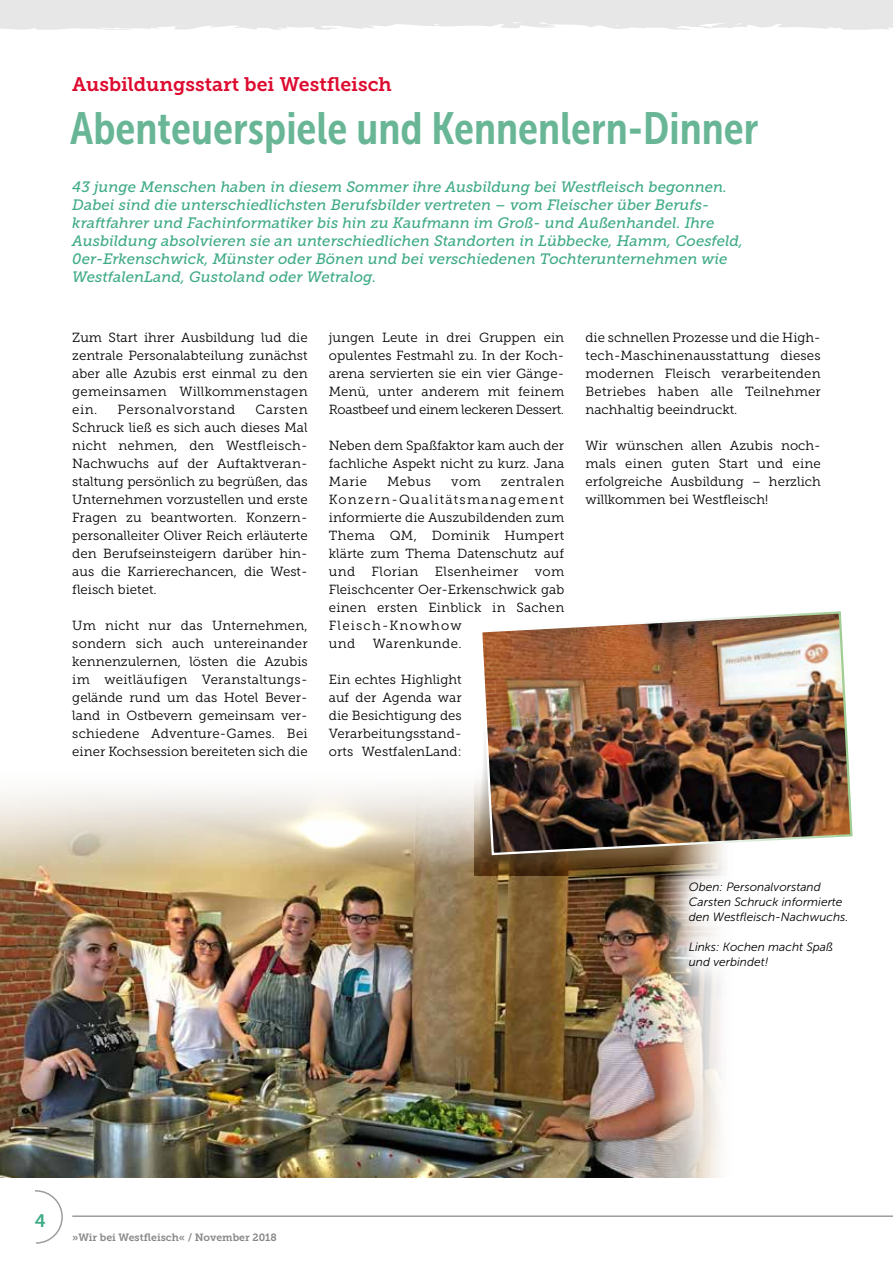
<style>
.page{position:relative;width:893px;height:1263px;background:#fff}
.page>*{position:absolute;margin:0;border:0;box-sizing:border-box;transform-origin:0 0}
.t1{font:45px "Museo Sans Cond 700";color:#68b696}
.t2{font:19.5px "Museo Slab 700";color:#dd0b2f}
.t3{font:18px "Museo Slab 700";color:#3fab86}
.t4{font:italic 15px/18px "Museo Slab 500";color:#3fab86}
.t5{font:13.2px/18px "Museo Slab 300";color:#000;text-align:justify}
.t6{font:13.2px "Museo Slab 300";letter-spacing:.035em;color:#000}
.t7{font:13.2px "Museo Slab 300";letter-spacing:.03em;color:#000}
.t8{font:italic 12px/15px "Museo Sans 300";color:#000}
.t9{font:10.5px "Museo Slab 700";color:#878787}
</style>
<div class="page">
<img style="left:0;top:788px;width:721px;height:390px">
<svg style="left:474px;top:781px;width:192px;height:95px;background:#634b2a"></svg>
<svg style="left:488px;top:856px;width:235px;height:10px;background:#604526"></svg>
<img style="left:479px;top:611px;width:374px;height:245px">
<svg style="left:666px;top:859px;width:58px;height:131px"></svg>
<svg style="left:0;top:0;width:893px;height:30px;background:#e9e9e9"></svg>
<hr style="left:72px;top:1215px;width:821px;height:2px;background:#9d9d9c">
<svg style="left:35px;top:1190px;width:28px;height:54px"></svg>
<h2 class="t2" style="left:72px;top:73px;width:321px">Ausbildungsstart bei Westfleisch</h2>
<h1 class="t1" style="left:70px;top:104px;width:690px">Abenteuerspiele und Kennenlern-Dinner</h1>
<p class="t4" style="left:72px;top:178px;width:672px">43 junge Menschen haben in diesem Sommer ihre Ausbildung bei Westfleisch begonnen.<br>Dabei sind die unterschiedlichsten Berufsbilder vertreten – vom Fleischer über Berufs&shy;kraftfahrer und Fachinformatiker bis hin zu Kaufmann im Groß- und Außenhandel. Ihre Ausbildung absolvieren sie an unterschiedlichen Standorten in Lübbecke, Hamm, Coesfeld, 0er-Erkenschwick, Münster oder Bönen und bei verschiedenen Tochterunternehmen wie WestfalenLand, Gustoland oder Wetralog.</p>
<p class="t5" style="left:72px;top:329px;width:237px">Zum Start ihrer Ausbildung lud die zentrale Personalabteilung zunächst aber alle Azubis erst einmal zu den gemeinsamen Willkommenstagen ein.</p>
<p class="t5" style="left:72px;top:401px;width:237px;text-align:left;text-indent:183px">Carsten<br>Schruck ließ es sich auch dieses Mal nicht nehmen, den Westfleisch-<br>Nachwuchs auf der Auftaktveran&shy;staltung persönlich zu begrüßen, das<br>Unternehmen vorzustellen und erste<br>Fragen zu beantworten. Konzern&shy;personalleiter Oliver Reich erläuterte den Berufseinsteigern darüber hin&shy;aus die Karrierechancen, die West&shy;fleisch bietet.</p>
<p class="t5" style="left:72px;top:617px;width:237px;text-align:left">Um nicht nur das Unternehmen, sondern sich auch untereinander kennenzulernen, lösten die Azubis im weitläufigen Veranstaltungs&shy;gelände rund um das Hotel Bever&shy;land in Ostbevern gemeinsam ver&shy;schiedene Adventure-Games. Bei einer Kochsession bereiteten sich die</p>
<p class="t6" style="left:118px;top:402px;width:119px">Personalvorstand</p>
<p class="t5" style="left:329px;top:329px;width:237px;text-align:left">jungen Leute in drei Gruppen ein opulentes Festmahl zu. In der Koch&shy;arena servierten sie ein vier Gänge-Menü, unter anderem mit feinem Roastbeef und einem leckeren Dessert.</p>
<p class="t5" style="left:329px;top:437px;width:237px">Neben dem Spaßfaktor kam auch der fachliche Aspekt nicht zu kurz. Jana Marie</p>
<p class="t5" style="left:329px;top:473px;width:237px;text-align:left;text-indent:172px">zentralen<br>Konzern-Qualitätsmanagement informierte die Auszubildenden zum<br>Thema QM, Dominik Humpert klärte zum Thema Datenschutz auf und Florian Elsenheimer vom<br>Fleischcenter Oer-Erkenschwick gab einen ersten Einblick in Sachen<br>Fleisch-Knowhow<br>und</p>
<p class="t5" style="left:387px;top:473px;width:46px">Mebus</p>
<p class="t5" style="left:451px;top:473px;width:31px">vom</p>
<p class="t7" style="left:373px;top:636px;width:90px">Warenkunde.</p>
<p class="t5" style="left:329px;top:671px;width:134px">Ein echtes Highlight auf der Agenda war die Besichtigung des Verarbeitungsstand&shy;orts WestfalenLand:</p>
<p class="t5" style="left:585px;top:329px;width:237px">die schnellen Prozesse und die High&shy;tech-Maschinenausstattung dieses modernen Fleisch verarbeitenden Betriebes haben alle Teilnehmer nachhaltig beeindruckt.</p>
<p class="t5" style="left:585px;top:437px;width:237px">Wir wünschen allen Azubis noch&shy;mals einen guten Start und eine erfolgreiche Ausbildung – herzlich willkommen bei Westfleisch!</p>
<p class="t8" style="left:689px;top:880px;width:161px">Oben: Personalvorstand<br>Carsten Schruck informierte den Westfleisch-Nachwuchs.</p>
<p class="t8" style="left:689px;top:940px;width:146px">Links: Kochen macht Spaß und verbindet!</p>
<h3 class="t3" style="left:35px;top:1210px;width:13px">4</h3>
<p class="t9" style="left:72px;top:1231px;width:206px">»Wir bei Westfleisch« / November 2018</p>
</div>
